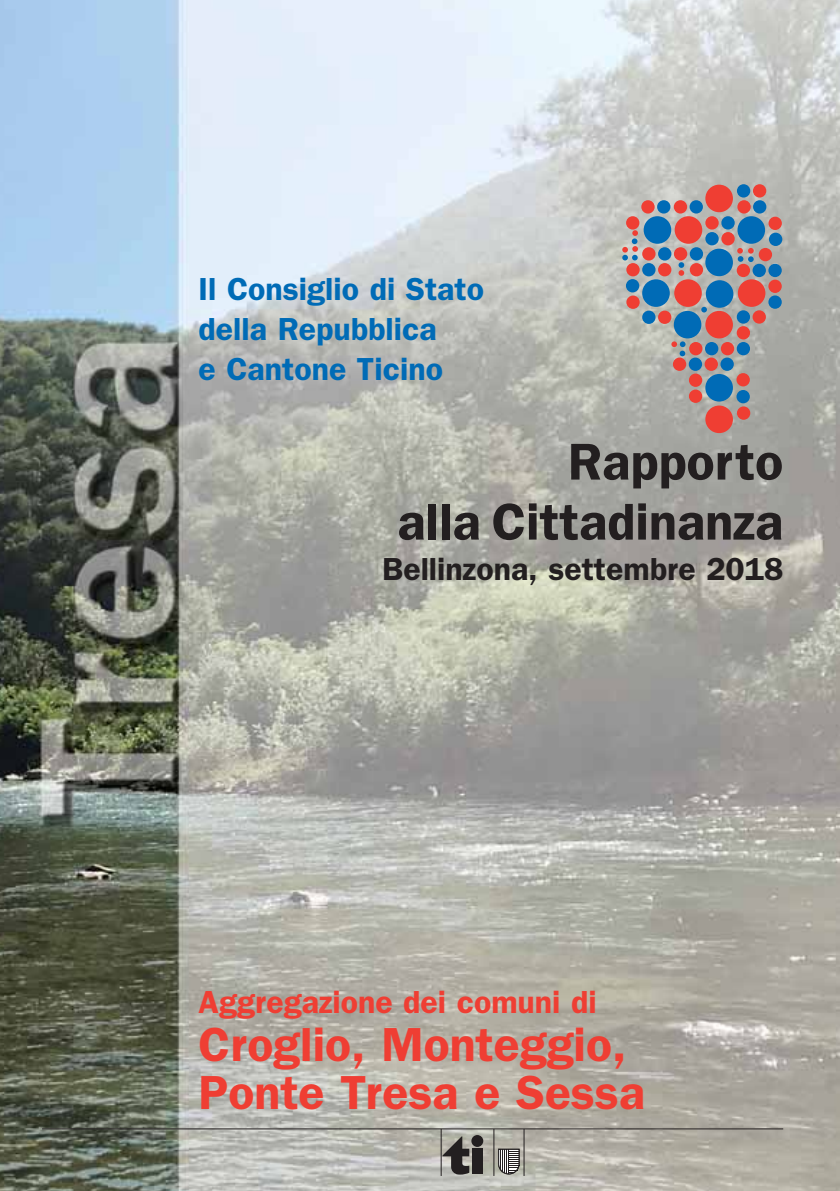
<style>
.page{position:relative;width:840px;height:1191px;background:#fff}
.page>*{position:absolute;margin:0;border:0;box-sizing:border-box;transform-origin:0 0}
.t1{font:600 52px/60px "Franklin Gothic";color:#231f20;text-align:right}
.t2{font:600 48px/48px "Franklin Gothic";color:#ef3e33}
.t3{font:600 32px/40px "Franklin Gothic";color:#006bb6}
.t4{font:600 32px "Franklin Gothic";color:#231f20}
.t5{font:600 32px "Franklin Gothic";color:#ef3e33}
</style>
<div class="page">
<img style="left:0;top:0;width:839px;height:1191px">
<hr style="left:42px;top:1128px;width:740px;height:1px;background:#231f20">
<hr style="left:440px;top:1128px;width:1px;height:48px;background:#231f20">
<hr style="left:523px;top:1128px;width:1px;height:48px;background:#231f20">
<hr style="left:493px;top:1128px;width:1px;height:48px;background:#231f20">
<div style="left:472px;top:1148px;width:10px;height:25px;background:#231f20"></div>
<div style="left:471px;top:1135px;width:12px;height:12px;background:#231f20;border-radius:50%"></div>
<svg style="left:442px;top:1136px;width:27px;height:38px"></svg>
<svg style="left:497px;top:1148px;width:22px;height:26px"></svg>
<div style="left:705px;top:185px;width:27px;height:27px;background:#ef3e33;border-radius:50%"></div>
<div style="left:641px;top:200px;width:13px;height:13px;background:#ef3e33;border-radius:50%"></div>
<div style="left:673px;top:200px;width:13px;height:13px;background:#ef3e33;border-radius:50%"></div>
<div style="left:656px;top:200px;width:14px;height:13px;background:#006bb6;border-radius:50%"></div>
<div style="left:689px;top:200px;width:13px;height:13px;background:#006bb6;border-radius:50%"></div>
<div style="left:737px;top:200px;width:13px;height:13px;background:#ef3e33;border-radius:50%"></div>
<div style="left:752px;top:200px;width:14px;height:13px;background:#006bb6;border-radius:50%"></div>
<div style="left:752px;top:184px;width:13px;height:13px;background:#ef3e33;border-radius:50%"></div>
<div style="left:705px;top:216px;width:13px;height:13px;background:#ef3e33;border-radius:50%"></div>
<div style="left:625px;top:216px;width:14px;height:13px;background:#ef3e33;border-radius:50%"></div>
<div style="left:674px;top:216px;width:27px;height:28px;background:#ef3e33;border-radius:50%"></div>
<div style="left:643px;top:216px;width:27px;height:28px;background:#006bb6;border-radius:50%"></div>
<div style="left:737px;top:216px;width:27px;height:28px;background:#006bb6;border-radius:50%"></div>
<div style="left:673px;top:279px;width:28px;height:28px;background:#ef3e33;border-radius:50%"></div>
<div style="left:737px;top:279px;width:28px;height:28px;background:#ef3e33;border-radius:50%"></div>
<div style="left:705px;top:311px;width:27px;height:27px;background:#ef3e33;border-radius:50%"></div>
<div style="left:705px;top:405px;width:27px;height:28px;background:#ef3e33;border-radius:50%"></div>
<div style="left:641px;top:279px;width:28px;height:28px;background:#006bb6;border-radius:50%"></div>
<div style="left:705px;top:280px;width:28px;height:28px;background:#006bb6;border-radius:50%"></div>
<div style="left:705px;top:249px;width:27px;height:27px;background:#006bb6;border-radius:50%"></div>
<div style="left:705px;top:374px;width:27px;height:27px;background:#006bb6;border-radius:50%"></div>
<div style="left:673px;top:311px;width:28px;height:27px;background:#006bb6;border-radius:50%"></div>
<div style="left:736px;top:184px;width:13px;height:13px;background:#006bb6;border-radius:50%"></div>
<div style="left:768px;top:233px;width:13px;height:13px;background:#006bb6;border-radius:50%"></div>
<div style="left:768px;top:217px;width:13px;height:13px;background:#ef3e33;border-radius:50%"></div>
<div style="left:721px;top:216px;width:13px;height:13px;background:#006bb6;border-radius:50%"></div>
<div style="left:705px;top:232px;width:13px;height:13px;background:#006bb6;border-radius:50%"></div>
<div style="left:721px;top:232px;width:13px;height:13px;background:#ef3e33;border-radius:50%"></div>
<div style="left:736px;top:373px;width:13px;height:13px;background:#ef3e33;border-radius:50%"></div>
<div style="left:736px;top:390px;width:13px;height:13px;background:#006bb6;border-radius:50%"></div>
<div style="left:736px;top:406px;width:13px;height:14px;background:#ef3e33;border-radius:50%"></div>
<div style="left:625px;top:279px;width:14px;height:13px;background:#006bb6;border-radius:50%"></div>
<div style="left:626px;top:295px;width:13px;height:14px;background:#ef3e33;border-radius:50%"></div>
<div style="left:688px;top:373px;width:13px;height:14px;background:#ef3e33;border-radius:50%"></div>
<div style="left:688px;top:389px;width:13px;height:14px;background:#ef3e33;border-radius:50%"></div>
<div style="left:672px;top:357px;width:13px;height:14px;background:#ef3e33;border-radius:50%"></div>
<div style="left:688px;top:357px;width:13px;height:14px;background:#006bb6;border-radius:50%"></div>
<div style="left:704px;top:357px;width:13px;height:14px;background:#ef3e33;border-radius:50%"></div>
<div style="left:720px;top:357px;width:13px;height:14px;background:#006bb6;border-radius:50%"></div>
<div style="left:688px;top:342px;width:14px;height:13px;background:#ef3e33;border-radius:50%"></div>
<div style="left:704px;top:342px;width:14px;height:13px;background:#006bb6;border-radius:50%"></div>
<div style="left:720px;top:342px;width:13px;height:13px;background:#ef3e33;border-radius:50%"></div>
<div style="left:736px;top:342px;width:13px;height:13px;background:#006bb6;border-radius:50%"></div>
<div style="left:758px;top:248px;width:13px;height:13px;background:#ef3e33;border-radius:50%"></div>
<div style="left:752px;top:264px;width:13px;height:13px;background:#006bb6;border-radius:50%"></div>
<div style="left:736px;top:264px;width:13px;height:13px;background:#ef3e33;border-radius:50%"></div>
<div style="left:768px;top:264px;width:13px;height:13px;background:#006bb6;border-radius:50%"></div>
<div style="left:768px;top:280px;width:13px;height:13px;background:#ef3e33;border-radius:50%"></div>
<div style="left:768px;top:295px;width:13px;height:14px;background:#006bb6;border-radius:50%"></div>
<div style="left:736px;top:326px;width:13px;height:13px;background:#ef3e33;border-radius:50%"></div>
<div style="left:736px;top:310px;width:13px;height:14px;background:#006bb6;border-radius:50%"></div>
<div style="left:752px;top:310px;width:13px;height:14px;background:#ef3e33;border-radius:50%"></div>
<div style="left:641px;top:263px;width:14px;height:13px;background:#006bb6;border-radius:50%"></div>
<div style="left:626px;top:263px;width:13px;height:13px;background:#ef3e33;border-radius:50%"></div>
<div style="left:657px;top:263px;width:14px;height:13px;background:#ef3e33;border-radius:50%"></div>
<div style="left:689px;top:263px;width:13px;height:13px;background:#ef3e33;border-radius:50%"></div>
<div style="left:641px;top:247px;width:14px;height:13px;background:#ef3e33;border-radius:50%"></div>
<div style="left:657px;top:247px;width:14px;height:13px;background:#006bb6;border-radius:50%"></div>
<div style="left:673px;top:247px;width:13px;height:13px;background:#ef3e33;border-radius:50%"></div>
<div style="left:689px;top:247px;width:13px;height:13px;background:#006bb6;border-radius:50%"></div>
<div style="left:641px;top:310px;width:14px;height:14px;background:#006bb6;border-radius:50%"></div>
<div style="left:657px;top:310px;width:14px;height:14px;background:#ef3e33;border-radius:50%"></div>
<svg style="left:671px;top:341px;width:14px;height:15px"></svg>
<svg style="left:700px;top:307px;width:6px;height:5px"></svg>
<svg style="left:678px;top:262px;width:5px;height:14px"></svg>
<svg style="left:736px;top:248px;width:17px;height:14px"></svg>
<svg style="left:622px;top:230px;width:15px;height:30px"></svg>
<p class="t3" style="left:198px;top:271px;width:287px">Il Consiglio di Stato della Repubblica<br>e Cantone Ticino</p>
<h1 class="t1" style="left:397px;top:436px;width:387px">Rapporto<br>alla Cittadinanza</h1>
<p class="t4" style="left:382px;top:557px;width:402px">Bellinzona, settembre 2018</p>
<p class="t5" style="left:198px;top:991px;width:399px">Aggregazione dei comuni di</p>
<h2 class="t2" style="left:198px;top:1024px;width:447px">Croglio, Monteggio,<br>Ponte Tresa e Sessa</h2>
</div>
